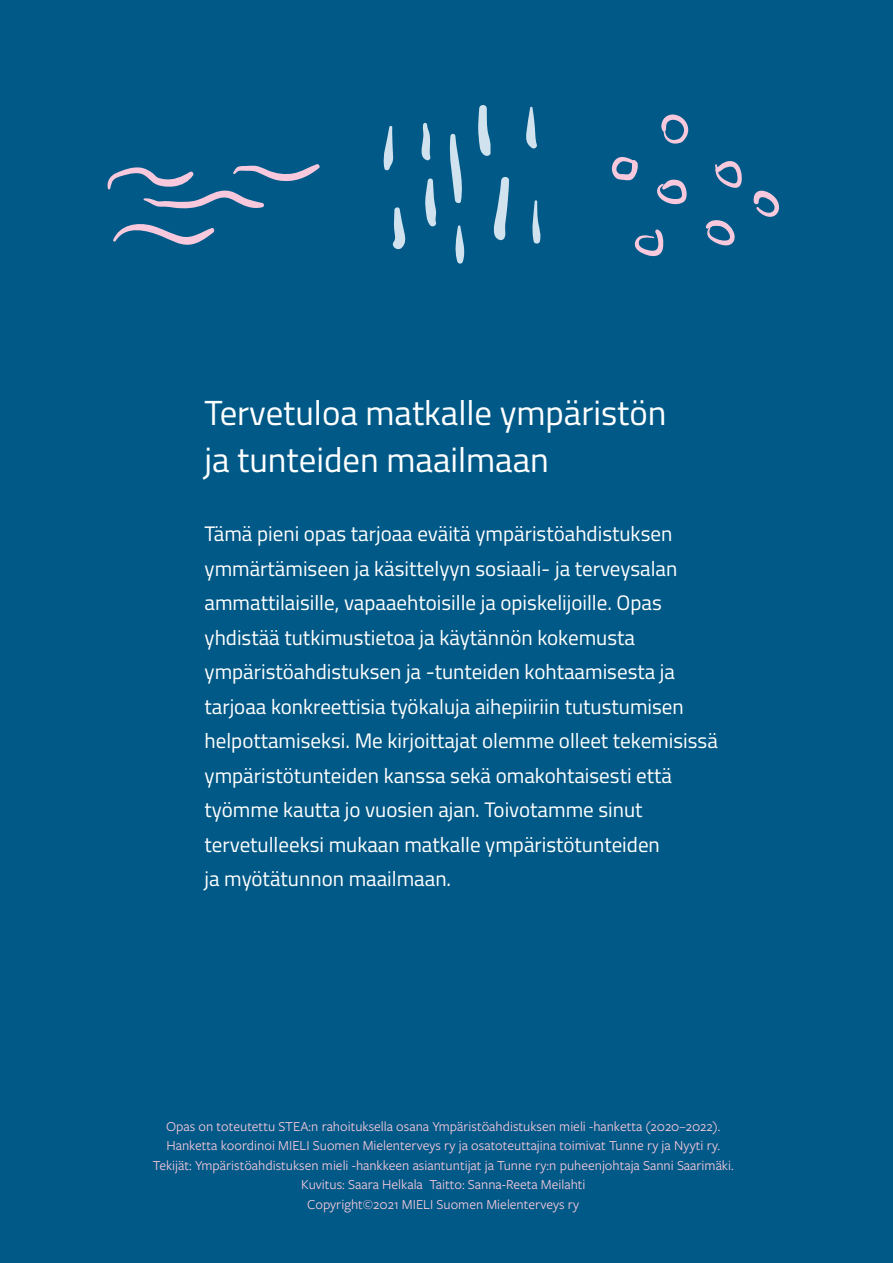
<style>
.page{position:relative;width:893px;height:1263px;background:#015987}
.page>*{position:absolute;margin:0;border:0;box-sizing:border-box;transform-origin:0 0}
.t1{font:34.8px/47px "Cairo";color:#fff}
.t2{font:21px/34.5px "Cairo";color:#fff}
.t3{font:14.25px/19.5px "Freight Sans Pro";color:#f8c9dc;text-align:center}
</style>
<div class="page">
<svg style="left:661px;top:114px;width:27px;height:30px"></svg>
<svg style="left:715px;top:161px;width:27px;height:27px"></svg>
<svg style="left:657px;top:179px;width:30px;height:26px"></svg>
<svg style="left:705px;top:220px;width:30px;height:26px"></svg>
<svg style="left:634px;top:229px;width:30px;height:28px"></svg>
<svg style="left:611px;top:157px;width:27px;height:24px"></svg>
<svg style="left:753px;top:191px;width:26px;height:26px"></svg>
<svg style="left:421px;top:122px;width:10px;height:39px"></svg>
<svg style="left:449px;top:133px;width:13px;height:71px"></svg>
<svg style="left:425px;top:178px;width:12px;height:49px"></svg>
<svg style="left:455px;top:225px;width:10px;height:39px"></svg>
<svg style="left:493px;top:177px;width:16px;height:63px"></svg>
<svg style="left:478px;top:105px;width:13px;height:51px"></svg>
<svg style="left:526px;top:106px;width:11px;height:43px"></svg>
<svg style="left:532px;top:200px;width:9px;height:44px"></svg>
<svg style="left:383px;top:126px;width:10px;height:45px"></svg>
<svg style="left:392px;top:207px;width:14px;height:43px"></svg>
<svg style="left:113px;top:224px;width:102px;height:21px"></svg>
<svg style="left:107px;top:164px;width:213px;height:45px"></svg>
<h1 class="t1" style="left:205px;top:390px;width:464px">Tervetuloa matkalle ympäristön ja tunteiden maailmaan</h1>
<p class="t2" style="left:205px;top:517px;width:515px">Tämä pieni opas tarjoaa eväitä ympäristöahdistuksen ymmärtämiseen ja käsittelyyn sosiaali- ja terveysalan ammattilaisille, vapaaehtoisille ja opiskelijoille. Opas yhdistää tutkimustietoa ja käytännön kokemusta ympäristöahdistuksen ja -tunteiden kohtaamisesta ja tarjoaa konkreettisia työkaluja aihepiiriin tutustumisen helpottamiseksi. Me kirjoittajat olemme olleet tekemisissä ympäristötunteiden kanssa sekä omakohtaisesti että työmme kautta jo vuosien ajan. Toivotamme sinut tervetulleeksi mukaan matkalle ympäristötunteiden<br>ja myötätunnon maailmaan.</p>
<p class="t3" style="left:153px;top:1116px;width:582px">Opas on toteutettu STEA:n rahoituksella osana Ympäristöahdistuksen mieli -hanketta (2020–2022).<br>Hanketta koordinoi MIELI Suomen Mielenterveys ry ja osatoteuttajina toimivat Tunne ry ja Nyyti ry.<br>Tekijät: Ympäristöahdistuksen mieli -hankkeen asiantuntijat ja Tunne ry:n puheenjohtaja Sanni Saarimäki.<br>Kuvitus: Saara Helkala Taitto: Sanna-Reeta Meilahti<br>Copyright©2021 MIELI Suomen Mielenterveys ry</p>
</div>
